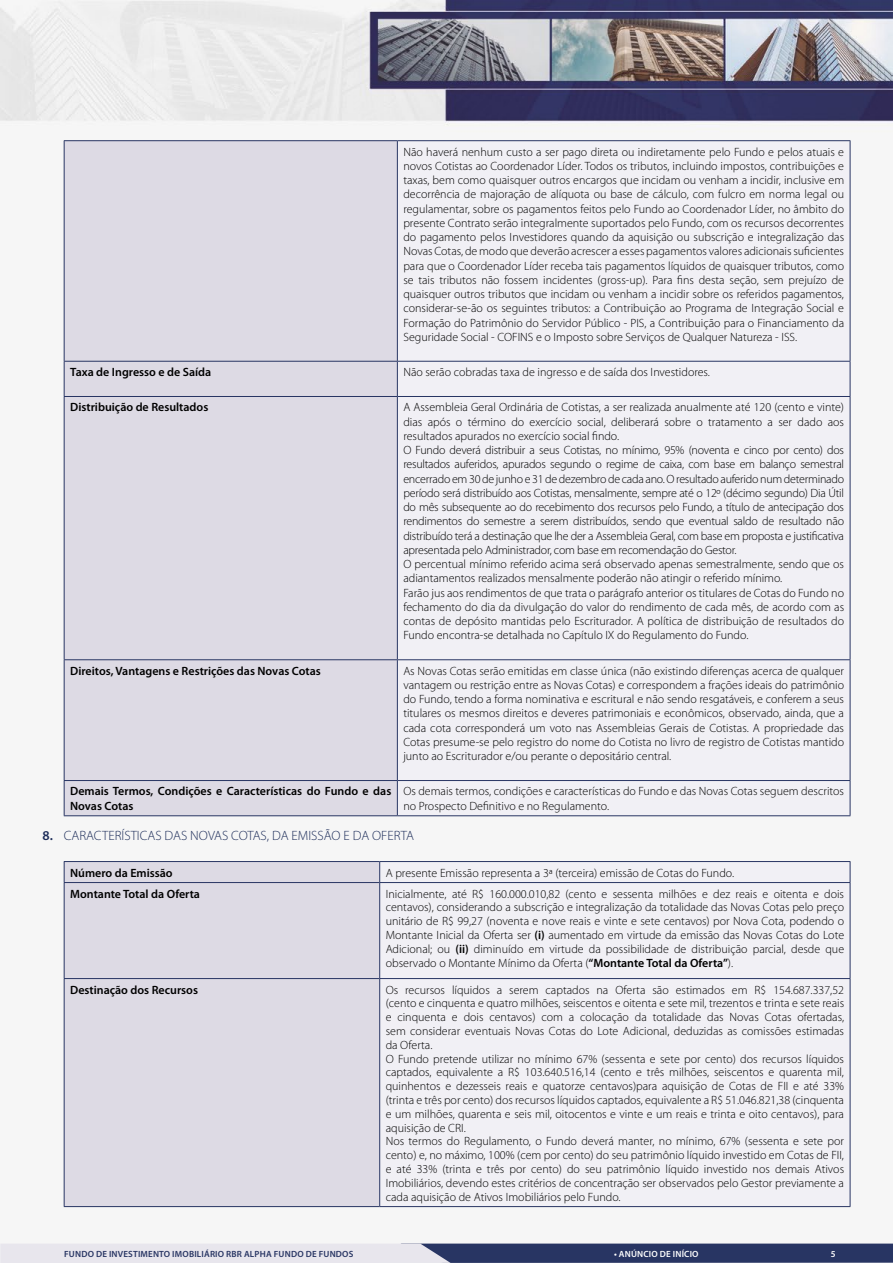
<style>
.page{position:relative;width:893px;height:1263px;background:#fff}
.page>*{position:absolute;margin:0;border:0;box-sizing:border-box;transform-origin:0 0}
.t1{font:300 13.5px "Myriad Pro";color:#1d2d59}
.t2{font:300 12px/14.2px "Myriad Pro";color:#000;text-align:justify}
.t3{font:600 12px/14.2px "Myriad Pro";color:#000}
.t4{font:600 9px "Myriad Pro";letter-spacing:.02em;color:#283563}
.t5{font:600 9px "Myriad Pro";letter-spacing:.02em;color:#fff}
.s1{font-weight:600}
</style>
<div class="page">
<img style="left:0;top:0;width:893px;height:1208px">
<svg style="left:0;top:1243px;width:893px;height:20px;background:#898fa9"></svg>
<div style="left:65px;top:141px;width:332px;height:674px;background:#dddae4"></div>
<div style="left:398px;top:141px;width:452px;height:674px;background:#f1f0f5"></div>
<hr style="left:64px;top:140px;width:333px;height:1px;background:#283563">
<hr style="left:64px;top:141px;width:1px;height:220px;background:#283563">
<hr style="left:397px;top:140px;width:453px;height:1px;background:#283563">
<hr style="left:397px;top:141px;width:1px;height:220px;background:#283563">
<hr style="left:850px;top:141px;width:1px;height:220px;background:#283563">
<hr style="left:64px;top:361px;width:333px;height:1px;background:#283563">
<hr style="left:64px;top:362px;width:1px;height:34px;background:#283563">
<hr style="left:397px;top:361px;width:453px;height:1px;background:#283563">
<hr style="left:397px;top:362px;width:1px;height:34px;background:#283563">
<hr style="left:850px;top:362px;width:1px;height:34px;background:#283563">
<hr style="left:64px;top:396px;width:333px;height:1px;background:#283563">
<hr style="left:64px;top:397px;width:1px;height:262px;background:#283563">
<hr style="left:397px;top:396px;width:453px;height:1px;background:#283563">
<hr style="left:397px;top:397px;width:1px;height:262px;background:#283563">
<hr style="left:850px;top:397px;width:1px;height:262px;background:#283563">
<hr style="left:64px;top:659px;width:333px;height:1px;background:#283563">
<hr style="left:64px;top:660px;width:1px;height:120px;background:#283563">
<hr style="left:397px;top:659px;width:453px;height:1px;background:#283563">
<hr style="left:397px;top:660px;width:1px;height:120px;background:#283563">
<hr style="left:850px;top:660px;width:1px;height:120px;background:#283563">
<hr style="left:64px;top:780px;width:333px;height:1px;background:#283563">
<hr style="left:64px;top:781px;width:1px;height:34px;background:#283563">
<hr style="left:397px;top:780px;width:453px;height:1px;background:#283563">
<hr style="left:397px;top:781px;width:1px;height:34px;background:#283563">
<hr style="left:850px;top:781px;width:1px;height:34px;background:#283563">
<hr style="left:64px;top:815px;width:333px;height:1px;background:#283563">
<hr style="left:397px;top:815px;width:453px;height:1px;background:#283563">
<div style="left:65px;top:862px;width:314px;height:344px;background:#dddae4"></div>
<div style="left:380px;top:862px;width:470px;height:344px;background:#f1f0f5"></div>
<hr style="left:64px;top:861px;width:316px;height:1px;background:#283563">
<svg style="left:64px;top:862px;width:1px;height:20px"></svg>
<hr style="left:380px;top:861px;width:470px;height:1px;background:#283563">
<svg style="left:379px;top:862px;width:1px;height:20px"></svg>
<svg style="left:850px;top:862px;width:1px;height:20px"></svg>
<hr style="left:64px;top:882px;width:316px;height:1px;background:#283563">
<hr style="left:64px;top:883px;width:1px;height:95px;background:#283563">
<hr style="left:380px;top:882px;width:470px;height:1px;background:#283563">
<hr style="left:379px;top:883px;width:1px;height:95px;background:#283563">
<hr style="left:850px;top:883px;width:1px;height:95px;background:#283563">
<hr style="left:64px;top:978px;width:316px;height:1px;background:#283563">
<hr style="left:64px;top:979px;width:1px;height:227px;background:#283563">
<hr style="left:380px;top:978px;width:470px;height:1px;background:#283563">
<hr style="left:379px;top:979px;width:1px;height:227px;background:#283563">
<hr style="left:850px;top:979px;width:1px;height:227px;background:#283563">
<hr style="left:64px;top:1206px;width:316px;height:1px;background:#283563">
<hr style="left:380px;top:1206px;width:470px;height:1px;background:#283563">
<p class="t2" style="left:403px;top:145px;width:442px">Não haverá nenhum custo a ser pago direta ou indiretamente pelo Fundo e pelos atuais e novos Cotistas ao Coordenador Líder. Todos os tributos, incluindo impostos, contribuições e taxas, bem como quaisquer outros encargos que incidam ou venham a incidir, inclusive em decorrência de majoração de alíquota ou base de cálculo, com fulcro em norma legal ou regulamentar, sobre os pagamentos feitos pelo Fundo ao Coordenador Líder, no âmbito do presente Contrato serão integralmente suportados pelo Fundo, com os recursos decorrentes do pagamento pelos Investidores quando da aquisição ou subscrição e integralização das Novas Cotas, de modo que deverão acrescer a esses pagamentos valores adicionais suficientes para que o Coordenador Líder receba tais pagamentos líquidos de quaisquer tributos, como se tais tributos não fossem incidentes (gross-up). Para fins desta seção, sem prejuízo de quaisquer outros tributos que incidam ou venham a incidir sobre os referidos pagamentos, considerar-se-ão os seguintes tributos: a Contribuição ao Programa de Integração Social e Formação do Patrimônio do Servidor Público - PIS, a Contribuição para o Financiamento da Seguridade Social - COFINS e o Imposto sobre Serviços de Qualquer Natureza - ISS.</p>
<p class="t3" style="left:70px;top:365px;width:143px">Taxa de Ingresso e de Saída</p>
<p class="t2" style="left:403px;top:365px;width:308px">Não serão cobradas taxa de ingresso e de saída dos Investidores.</p>
<p class="t3" style="left:70px;top:400px;width:140px">Distribuição de Resultados</p>
<p class="t2" style="left:403px;top:400px;width:442px;text-align:left">A Assembleia Geral Ordinária de Cotistas, a ser realizada anualmente até 120 (cento e vinte) dias após o término do exercício social, deliberará sobre o tratamento a ser dado aos resultados apurados no exercício social findo.<br>O Fundo deverá distribuir a seus Cotistas, no mínimo, 95% (noventa e cinco por cento) dos resultados auferidos, apurados segundo o regime de caixa, com base em balanço semestral encerrado em 30 de junho e 31 de dezembro de cada ano. O resultado auferido num determinado período será distribuído aos Cotistas, mensalmente, sempre até o 12º (décimo segundo) Dia Útil do mês subsequente ao do recebimento dos recursos pelo Fundo, a título de antecipação dos rendimentos do semestre a serem distribuídos, sendo que eventual saldo de resultado não distribuído terá a destinação que lhe der a Assembleia Geral, com base em proposta e justificativa apresentada pelo Administrador, com base em recomendação do Gestor.<br>O percentual mínimo referido acima será observado apenas semestralmente, sendo que os adiantamentos realizados mensalmente poderão não atingir o referido mínimo.<br>Farão jus aos rendimentos de que trata o parágrafo anterior os titulares de Cotas do Fundo no fechamento do dia da divulgação do valor do rendimento de cada mês, de acordo com as contas de depósito mantidas pelo Escriturador. A política de distribuição de resultados do Fundo encontra-se detalhada no Capítulo IX do Regulamento do Fundo.</p>
<p class="t3" style="left:70px;top:663px;width:252px">Direitos, Vantagens e Restrições das Novas Cotas</p>
<p class="t2" style="left:403px;top:664px;width:442px">As Novas Cotas serão emitidas em classe única (não existindo diferenças acerca de qualquer vantagem ou restrição entre as Novas Cotas) e correspondem a frações ideais do patrimônio do Fundo, tendo a forma nominativa e escritural e não sendo resgatáveis, e conferem a seus titulares os mesmos direitos e deveres patrimoniais e econômicos, observado, ainda, que a cada cota corresponderá um voto nas Assembleias Gerais de Cotistas. A propriedade das Cotas presume-se pelo registro do nome do Cotista no livro de registro de Cotistas mantido junto ao Escriturador e/ou perante o depositário central.</p>
<p class="t3" style="left:70px;top:784px;width:323px">Demais Termos, Condições e Características do Fundo e das<br>Novas Cotas</p>
<p class="t2" style="left:403px;top:784px;width:442px">Os demais termos, condições e características do Fundo e das Novas Cotas seguem descritos no Prospecto Definitivo e no Regulamento.</p>
<p class="t1" style="left:43px;top:828px;width:373px"><span class="s1">8.</span> CARACTERÍSTICAS DAS NOVAS COTAS, DA EMISSÃO E DA OFERTA</p>
<p class="t3" style="left:70px;top:865px;width:104px">Número da Emissão</p>
<p class="t2" style="left:386px;top:866px;width:350px">A presente Emissão representa a 3ª (terceira) emissão de Cotas do Fundo.</p>
<p class="t3" style="left:70px;top:886px;width:131px">Montante Total da Oferta</p>
<p class="t2" style="left:386px;top:887px;width:460px;line-height:13.8px">Inicialmente, até R$ 160.000.010,82 (cento e sessenta milhões e dez reais e oitenta e dois centavos), considerando a subscrição e integralização da totalidade das Novas Cotas pelo preço unitário de R$ 99,27 (noventa e nove reais e vinte e sete centavos) por Nova Cota, podendo o Montante Inicial da Oferta ser <span class="s1">(i)</span> aumentado em virtude da emissão das Novas Cotas do Lote Adicional; ou <span class="s1">(ii)</span> diminuído em virtude da possibilidade de distribuição parcial, desde que observado o Montante Mínimo da Oferta (<span class="s1">“Montante Total da Oferta”</span>).</p>
<p class="t3" style="left:70px;top:982px;width:129px">Destinação dos Recursos</p>
<p class="t2" style="left:386px;top:983px;width:460px;line-height:13.8px;text-align:left">Os recursos líquidos a serem captados na Oferta são estimados em R$ 154.687.337,52 (cento e cinquenta e quatro milhões, seiscentos e oitenta e sete mil, trezentos e trinta e sete reais e cinquenta e dois centavos) com a colocação da totalidade das Novas Cotas ofertadas, sem considerar eventuais Novas Cotas do Lote Adicional, deduzidas as comissões estimadas da Oferta.<br>O Fundo pretende utilizar no mínimo 67% (sessenta e sete por cento) dos recursos líquidos captados, equivalente a R$ 103.640.516,14 (cento e três milhões, seiscentos e quarenta mil, quinhentos e dezesseis reais e quatorze centavos)para aquisição de Cotas de FII e até 33% (trinta e três por cento) dos recursos líquidos captados, equivalente a R$ 51.046.821,38 (cinquenta e um milhões, quarenta e seis mil, oitocentos e vinte e um reais e trinta e oito centavos), para aquisição de CRI.<br>Nos termos do Regulamento, o Fundo deverá manter, no mínimo, 67% (sessenta e sete por cento) e, no máximo, 100% (cem por cento) do seu patrimônio líquido investido em Cotas de FII, e até 33% (trinta e três por cento) do seu patrimônio líquido investido nos demais Ativos Imobiliários, devendo estes critérios de concentração ser observados pelo Gestor previamente a cada aquisição de Ativos Imobiliários pelo Fundo.</p>
<p class="t4" style="left:64px;top:1248px;width:291px">FUNDO DE INVESTIMENTO IMOBILIÁRIO RBR ALPHA FUNDO DE FUNDOS</p>
<p class="t5" style="left:614px;top:1248px;width:86px">• ANÚNCIO DE INÍCIO</p>
<p class="t5" style="left:831px;top:1248px;width:6px">5</p>
</div>
